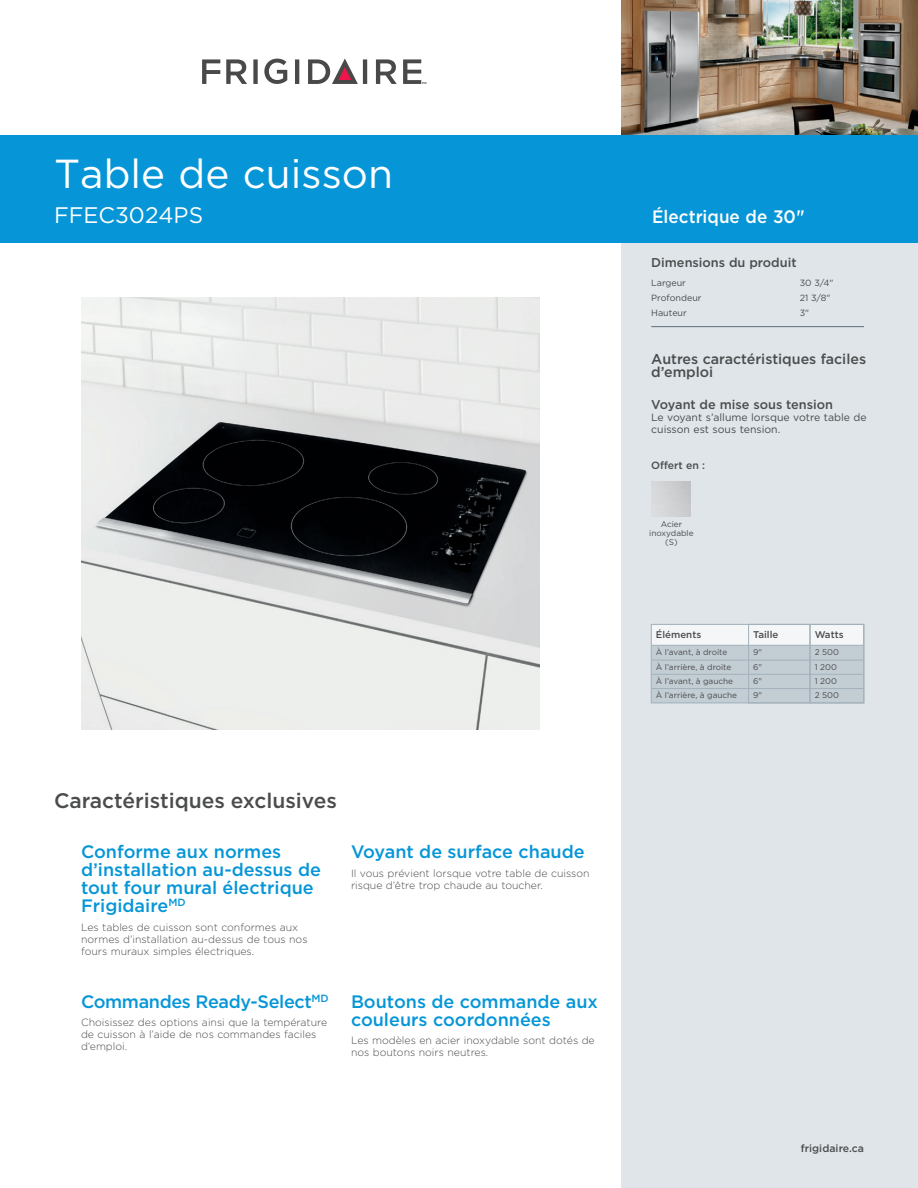
<style>
.page{position:relative;width:918px;height:1188px;background:#fff}
.page>*{position:absolute;margin:0;border:0;box-sizing:border-box;transform-origin:0 0}
.t1{font:40.5px "Gotham";color:#fff}
.t2{font:22.5px "Gotham";color:#fff}
.t3{font:500 21px "Gotham";color:#4b4c4d}
.t4{font:500 18px/18px "Gotham";color:#0696d7}
.t5{font:500 18px "Gotham";color:#fff;scale:.95 1}
.t6{font:500 18px "Gotham";letter-spacing:-.02em;color:#0696d7}
.t7{font:500 14.25px/13.5px "Gotham";color:#4b4c4d}
.t8{font:500 12.75px "Gotham";color:#4b4c4d}
.t9{font:300 10.5px/12px "Gotham";color:#4b4c4d}
.t10{font:10.5px/12px "Gotham";color:#4b4c4d}
.t11{font:500 10.5px "Gotham";letter-spacing:.005em;color:#4b4c4d}
.t12{font:500 9.75px "Gotham";color:#4b4c4d}
.t13{font:9px "Gotham";color:#4b4c4d}
.t14{font:8.25px/14.2px "Gotham";color:#4b4c4d}
</style>
<div class="page">
<div style="left:621px;top:0;width:297px;height:1188px;background:#dfe5e9"></div>
<img style="left:621px;top:0;width:297px;height:135px">
<svg style="left:264px;top:59px;width:23px;height:25px"></svg>
<svg style="left:202px;top:59px;width:18px;height:25px"></svg>
<svg style="left:226px;top:59px;width:21px;height:25px"></svg>
<svg style="left:253px;top:59px;width:5px;height:25px"></svg>
<svg style="left:295px;top:59px;width:4px;height:25px"></svg>
<svg style="left:376px;top:59px;width:21px;height:25px"></svg>
<svg style="left:308px;top:59px;width:59px;height:25px"></svg>
<svg style="left:403px;top:59px;width:24px;height:25px"></svg>
<div style="left:0;top:135px;width:918px;height:108px;background:#0696d7"></div>
<hr style="left:651px;top:326px;width:213px;height:1px;background:#5b6f7b">
<img style="left:81px;top:297px;width:459px;height:432px">
<div style="left:651px;top:624px;width:213px;height:79px;background:#c3cdd4"></div>
<div style="left:651px;top:625px;width:212px;height:20px;background:#f4f6f7"></div>
<hr style="left:651px;top:645px;width:212px;height:1px;background:#a2b1bb">
<hr style="left:651px;top:660px;width:212px;height:1px;background:#a2b1bb">
<hr style="left:651px;top:674px;width:212px;height:1px;background:#a2b1bb">
<hr style="left:651px;top:688px;width:212px;height:1px;background:#a2b1bb">
<div style="left:651px;top:624px;width:213px;height:79px;border:1px solid #a2b1bb"></div>
<div style="left:810px;top:624px;width:54px;height:79px;border:1px solid #a2b1bb"></div>
<div style="left:748px;top:624px;width:62px;height:79px;border:1px solid #a2b1bb"></div>
<h1 class="t1" style="left:54px;top:147px;width:340px">Table de cuisson</h1>
<h2 class="t2" style="left:54px;top:201px;width:151px">FFEC3024PS</h2>
<h1 class="t1" style="left:54px;top:147px;width:344px">Drop-In Cookt p</h1>
<h2 class="t2" style="left:69px;top:201px;width:17px">P</h2>
<h2 class="t2" style="left:145px;top:201px;width:67px">85K S</h2>
<h3 class="t5" style="left:648px;top:205px;width:109px">30" Electric</h3>
<h3 class="t5" style="left:652px;top:205px;width:162px">Électrique de 30"</h3>
<p class="t8" style="left:651px;top:254px;width:147px">Dimensions du produit</p>
<p class="t13" style="left:651px;top:277px;width:36px">Largeur</p>
<p class="t13" style="left:800px;top:277px;width:35px">30 3/4"</p>
<p class="t13" style="left:651px;top:292px;width:52px">Profondeur</p>
<p class="t13" style="left:800px;top:292px;width:32px">21 3/8"</p>
<p class="t13" style="left:651px;top:307px;width:37px">Hauteur</p>
<p class="t13" style="left:800px;top:307px;width:11px">3"</p>
<h3 class="t7" style="left:651px;top:352px;width:216px">Autres caractéristiques faciles d’emploi</h3>
<p class="t8" style="left:651px;top:396px;width:183px">Voyant de mise sous tension</p>
<p class="t10" style="left:651px;top:411px;width:217px">Le voyant s’allume lorsque votre table de cuisson est sous tension.</p>
<p class="t11" style="left:651px;top:459px;width:55px">Offert en :</p>
<h3 class="t3" style="left:54px;top:787px;width:285px">Caractéristiques exclusives</h3>
<h3 class="t4" style="left:81px;top:843px;width:241px">Conforme aux normes d’installation au-dessus de tout four mural électrique<br>Frigidaire<sup>MD</sup></h3>
<p class="t9" style="left:81px;top:921px;width:228px">Les tables de cuisson sont conformes aux normes d’installation au-dessus de tous nos fours muraux simples électriques.</p>
<h3 class="t6" style="left:81px;top:990px;width:249px">Commandes Ready-Select<sup>MD</sup></h3>
<p class="t9" style="left:81px;top:1016px;width:248px">Choisissez des options ainsi que la température de cuisson à l’aide de nos commandes faciles d’emploi.</p>
<h3 class="t4" style="left:351px;top:843px;width:235px">Voyant de surface chaude</h3>
<p class="t9" style="left:351px;top:867px;width:240px">Il vous prévient lorsque votre table de cuisson risque d’être trop chaude au toucher.</p>
<h3 class="t4" style="left:351px;top:992px;width:249px">Boutons de commande aux couleurs coordonnées</h3>
<p class="t9" style="left:351px;top:1034px;width:245px">Les modèles en acier inoxydable sont dotés de nos boutons noirs neutres.</p>
<p class="t14" style="left:649px;top:519px;width:46px;line-height:9px;text-align:center">Acier inoxydable (S)</p>
<p class="t12" style="left:656px;top:628px;width:47px">Éléments</p>
<p class="t14" style="left:656px;top:645px;width:83px">À l’avant, à droite<br>À l’arrière, à droite<br>À l’avant, à gauche<br>À l’arrière, à gauche</p>
<p class="t12" style="left:753px;top:628px;width:27px">Taille</p>
<p class="t14" style="left:753px;top:645px;width:10px;text-align:justify">9" 6" 6" 9"</p>
<p class="t12" style="left:815px;top:628px;width:30px">Watts</p>
<p class="t14" style="left:815px;top:645px;width:26px">2 500<br>1 200<br>1 200<br>2 500</p>
<p class="t11" style="left:801px;top:1141px;width:65px">frigidaire.ca</p>
</div>
